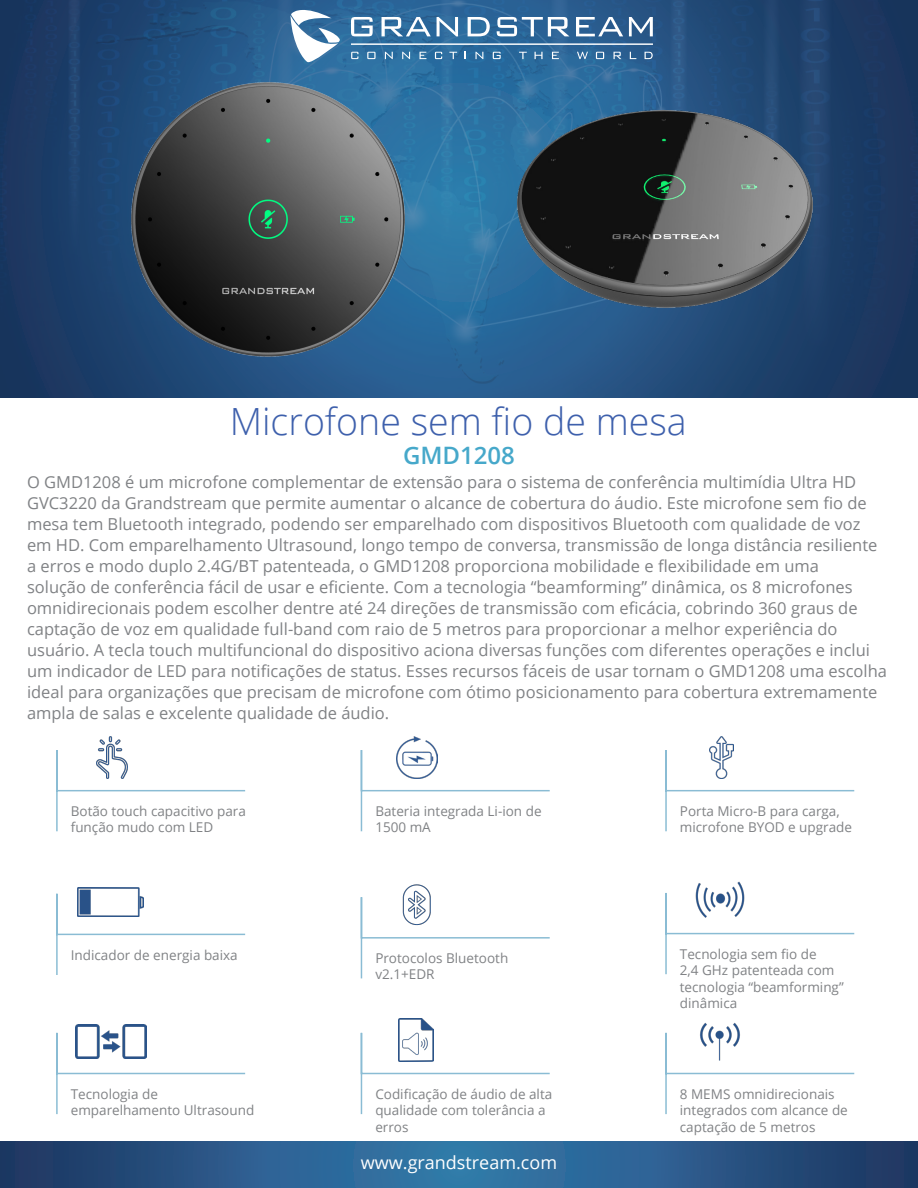
<style>
.page{position:relative;width:918px;height:1188px;background:#fff}
.page>*{position:absolute;margin:0;border:0;box-sizing:border-box;transform-origin:0 0}
.t1{font:300 37.5px "Open Sans";color:#3e60ac}
.t2{font:600 24px "Open Sans";color:#46a8ca}
.t3{font:18px "Open Sans";color:#fff}
.t4{font:16.5px/21px "Open Sans";color:#808285}
.t5{font:13.5px/16.5px "Open Sans";color:#808285}
</style>
<div class="page">
<img style="left:0;top:0;width:918px;height:397px">
<svg style="left:291px;top:10px;width:49px;height:52px"></svg>
<svg style="left:351px;top:17px;width:22px;height:19px"></svg>
<svg style="left:382px;top:17px;width:49px;height:19px"></svg>
<svg style="left:437px;top:17px;width:21px;height:19px"></svg>
<svg style="left:468px;top:17px;width:22px;height:19px"></svg>
<svg style="left:497px;top:17px;width:72px;height:19px"></svg>
<svg style="left:576px;top:17px;width:47px;height:19px"></svg>
<svg style="left:629px;top:17px;width:24px;height:19px"></svg>
<svg style="left:351px;top:52px;width:7px;height:7px"></svg>
<svg style="left:367px;top:52px;width:9px;height:7px"></svg>
<svg style="left:385px;top:52px;width:8px;height:7px"></svg>
<svg style="left:402px;top:52px;width:8px;height:7px"></svg>
<svg style="left:420px;top:52px;width:6px;height:7px"></svg>
<svg style="left:435px;top:52px;width:7px;height:7px"></svg>
<svg style="left:449px;top:52px;width:8px;height:7px"></svg>
<svg style="left:476px;top:52px;width:7px;height:7px"></svg>
<svg style="left:493px;top:52px;width:8px;height:7px"></svg>
<svg style="left:519px;top:52px;width:8px;height:7px"></svg>
<svg style="left:535px;top:52px;width:8px;height:7px"></svg>
<svg style="left:552px;top:52px;width:7px;height:7px"></svg>
<svg style="left:645px;top:52px;width:8px;height:7px"></svg>
<svg style="left:596px;top:52px;width:8px;height:7px"></svg>
<svg style="left:614px;top:52px;width:7px;height:7px"></svg>
<svg style="left:630px;top:52px;width:6px;height:7px"></svg>
<svg style="left:577px;top:52px;width:11px;height:7px"></svg>
<hr style="left:351px;top:44px;width:302px;height:1px;background:#fff">
<svg style="left:0;top:1142px;width:918px;height:46px;background:#295988"></svg>
<svg style="left:56px;top:750px;width:190px;height:82px"></svg>
<img style="left:96px;top:736px;width:32px;height:43px">
<svg style="left:360px;top:750px;width:190px;height:82px"></svg>
<img style="left:396px;top:736px;width:41px;height:43px">
<svg style="left:665px;top:749px;width:190px;height:83px"></svg>
<img style="left:709px;top:736px;width:24px;height:43px">
<svg style="left:360px;top:897px;width:190px;height:82px"></svg>
<img style="left:402px;top:884px;width:29px;height:42px">
<svg style="left:360px;top:1031px;width:190px;height:84px"></svg>
<img style="left:399px;top:1019px;width:34px;height:43px">
<svg style="left:665px;top:893px;width:190px;height:82px"></svg>
<img style="left:690px;top:881px;width:60px;height:41px">
<svg style="left:665px;top:1032px;width:190px;height:83px"></svg>
<img style="left:699px;top:1022px;width:43px;height:40px">
<svg style="left:56px;top:1031px;width:190px;height:84px"></svg>
<img style="left:75px;top:1025px;width:71px;height:34px">
<svg style="left:56px;top:892px;width:190px;height:83px"></svg>
<img style="left:78px;top:888px;width:65px;height:29px">
<img style="left:132px;top:83px;width:273px;height:273px">
<img style="left:518px;top:110px;width:295px;height:197px">
<p class="t1" style="left:230px;top:395px;width:458px">Microfone sem fio de mesa</p>
<p class="t4" style="left:27px;top:471px;width:862px">O GMD1208 é um microfone complementar de extensão para o sistema de conferência multimídia Ultra HD GVC3220 da Grandstream que permite aumentar o alcance de cobertura do áudio. Este microfone sem fio de mesa tem Bluetooth integrado, podendo ser emparelhado com dispositivos Bluetooth com qualidade de voz em HD. Com emparelhamento Ultrasound, longo tempo de conversa, transmissão de longa distância resiliente a erros e modo duplo 2.4G/BT patenteada, o GMD1208 proporciona mobilidade e flexibilidade em uma<br>solução de conferência fácil de usar e eficiente. Com a tecnologia “beamforming” dinâmica, os 8 microfones omnidirecionais podem escolher dentre até 24 direções de transmissão com eficácia, cobrindo 360 graus de captação de voz em qualidade full-band com raio de 5 metros para proporcionar a melhor experiência do usuário. A tecla touch multifuncional do dispositivo aciona diversas funções com diferentes operações e inclui um indicador de LED para notificações de status. Esses recursos fáceis de usar tornam o GMD1208 uma escolha ideal para organizações que precisam de microfone com ótimo posicionamento para cobertura extremamente ampla de salas e excelente qualidade de áudio.</p>
<p class="t2" style="left:403px;top:439px;width:114px">GMD1208</p>
<p class="t5" style="left:71px;top:802px;width:177px">Botão touch capacitivo para função mudo com LED</p>
<p class="t5" style="left:375px;top:802px;width:168px">Bateria integrada Li-ion de<br>1500 mA</p>
<p class="t5" style="left:680px;top:802px;width:174px">Porta Micro-B para carga, microfone BYOD e upgrade</p>
<p class="t5" style="left:71px;top:946px;width:169px">Indicador de energia baixa</p>
<p class="t5" style="left:71px;top:1085px;width:185px">Tecnologia de emparelhamento Ultrasound</p>
<p class="t5" style="left:375px;top:949px;width:134px">Protocolos Bluetooth v2.1+EDR</p>
<p class="t5" style="left:375px;top:1085px;width:178px">Codificação de áudio de alta qualidade com tolerância a erros</p>
<p class="t3" style="left:361px;top:1151px;width:198px">www.grandstream.com</p>
<p class="t5" style="left:680px;top:945px;width:165px">Tecnologia sem fio de<br>2,4 GHz patenteada com tecnologia “beamforming” dinâmica</p>
<p class="t5" style="left:680px;top:1085px;width:169px">8 MEMS omnidirecionais integrados com alcance de captação de 5 metros</p>
</div>
